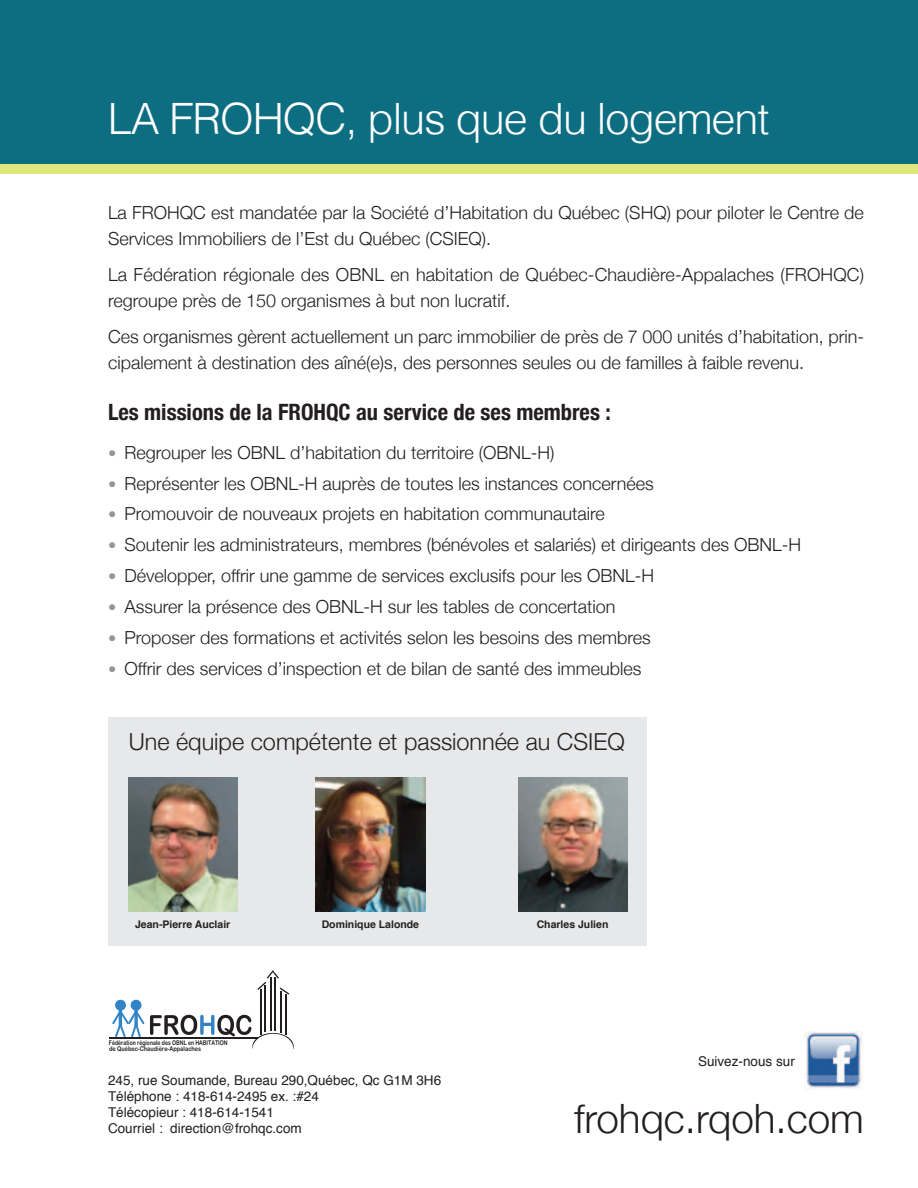
<style>
.page{position:relative;width:918px;height:1188px;background:#fff}
.page>*{position:absolute;margin:0;border:0;box-sizing:border-box;transform-origin:0 0}
.t1{font:300 43.2px "Helvetica";letter-spacing:-.025em;color:#fff}
.t2{font:300 40.5px "Helvetica Neue";color:#231f20}
.t3{font:300 23.4px "Helvetica Neue";color:#231f20}
.t4{font:700 condensed 22.5px "Helvetica Neue";color:#231f20}
.t5{font:300 18px/25.5px "Helvetica Neue";color:#231f20}
.t6{font:13.5px/16.2px "Helvetica";color:#231f20}
.t7{font:700 10.5px "Helvetica";color:#231f20}
.t8{font:6.6px/6.6px "Arial Rounded MT Bold";color:#231f20;scale:.78 1}
.s1{font-size:16.5px;color:#939598}
</style>
<div class="page">
<div style="left:0;top:140px;width:918px;height:34px;background:#dfe67c"></div>
<svg style="left:252px;top:1033px;width:42px;height:27px"></svg>
<div style="left:253px;top:1034px;width:40px;height:30px;background:#fff;border-radius:50%"></div>
<hr style="left:109px;top:1038px;width:149px;height:1px;background:#231f20">
<svg style="left:150px;top:1015px;width:101px;height:21px"></svg>
<div style="left:115px;top:1000px;width:11px;height:11px;background:#3184c6;border-radius:50%"></div>
<div style="left:131px;top:1000px;width:11px;height:11px;background:#3184c6;border-radius:50%"></div>
<svg style="left:112px;top:1011px;width:32px;height:26px"></svg>
<hr style="left:274px;top:977px;width:2px;height:54px;background:#231f20">
<hr style="left:280px;top:991px;width:2px;height:42px;background:#231f20">
<hr style="left:285px;top:994px;width:2px;height:40px;background:#231f20">
<hr style="left:260px;top:989px;width:2px;height:45px;background:#231f20">
<hr style="left:264px;top:985px;width:2px;height:47px;background:#231f20">
<hr style="left:270px;top:977px;width:1px;height:54px;background:#231f20">
<svg style="left:257px;top:970px;width:32px;height:25px"></svg>
<div style="left:108px;top:717px;width:538px;height:229px;background:#e7e8e9"></div>
<img style="left:128px;top:778px;width:110px;height:134px">
<img style="left:316px;top:778px;width:109px;height:134px">
<img style="left:518px;top:778px;width:109px;height:134px">
<img style="left:804px;top:1031px;width:58px;height:58px">
<div style="left:0;top:0;width:918px;height:163px;background:#0d6e82"></div>
<h1 class="t1" style="left:108px;top:101px;width:663px">LA FROHQC, plus que du logement</h1>
<p class="t5" style="left:108px;top:200px;width:757px">La FROHQC est mandatée par la Société d’Habitation du Québec (SHQ) pour piloter le Centre de<br>Services Immobiliers de l’Est du Québec (CSIEQ).</p>
<p class="t5" style="left:108px;top:262px;width:758px">La Fédération régionale des OBNL en habitation de Québec-Chaudière-Appalaches (FROHQC) regroupe près de 150 organismes à but non lucratif.</p>
<p class="t5" style="left:108px;top:324px;width:758px">Ces organismes gèrent actuellement un parc immobilier de près de 7 000 unités d’habitation, prin&shy;cipalement à destination des aîné(e)s, des personnes seules ou de familles à faible revenu.</p>
<p class="t4" style="left:108px;top:398px;width:504px">Les missions de la FROHQC au service de ses membres :</p>
<p class="t5" style="left:108px;top:439px;width:448px"><span class="s1">•</span> Regrouper les OBNL d’habitation du territoire (OBNL-H)</p>
<p class="t5" style="left:108px;top:470px;width:547px"><span class="s1">•</span> Représenter les OBNL-H auprès de toutes les instances concernées</p>
<p class="t5" style="left:108px;top:501px;width:498px"><span class="s1">•</span> Promouvoir de nouveaux projets en habitation communautaire</p>
<p class="t5" style="left:108px;top:532px;width:695px"><span class="s1">•</span> Soutenir les administrateurs, membres (bénévoles et salariés) et dirigeants des OBNL-H</p>
<p class="t5" style="left:108px;top:563px;width:548px"><span class="s1">•</span> Développer, offrir une gamme de services exclusifs pour les OBNL-H</p>
<p class="t5" style="left:108px;top:594px;width:509px"><span class="s1">•</span> Assurer la présence des OBNL-H sur les tables de concertation</p>
<p class="t5" style="left:108px;top:625px;width:544px"><span class="s1">•</span> Proposer des formations et activités selon les besoins des membres</p>
<p class="t5" style="left:108px;top:656px;width:535px"><span class="s1">•</span> Offrir des services d’inspection et de bilan de santé des immeubles</p>
<p class="t3" style="left:129px;top:728px;width:497px">Une équipe compétente et passionnée au CSIEQ</p>
<p class="t7" style="left:135px;top:920px;width:97px">Jean-Pierre Auclair</p>
<p class="t7" style="left:322px;top:920px;width:99px">Dominique Lalonde</p>
<p class="t7" style="left:537px;top:920px;width:73px">Charles Julien</p>
<p class="t8" style="left:109px;top:1039px;width:154px">Fédération régionale des OBNL en HABITATION de Québec-Chaudière-Appalaches</p>
<p class="t6" style="left:108px;top:1073px;width:335px">245, rue Soumande, Bureau 290,Québec, Qc G1M 3H6<br>Téléphone : 418-614-2495 ex. :#24<br>Télécopieur : 418-614-1541<br>Courriel : direction@frohqc.com</p>
<p class="t6" style="left:698px;top:1054px;width:98px">Suivez-nous sur</p>
<h2 class="t2" style="left:574px;top:1094px;width:291px">frohqc.rqoh.com</h2>
</div>
